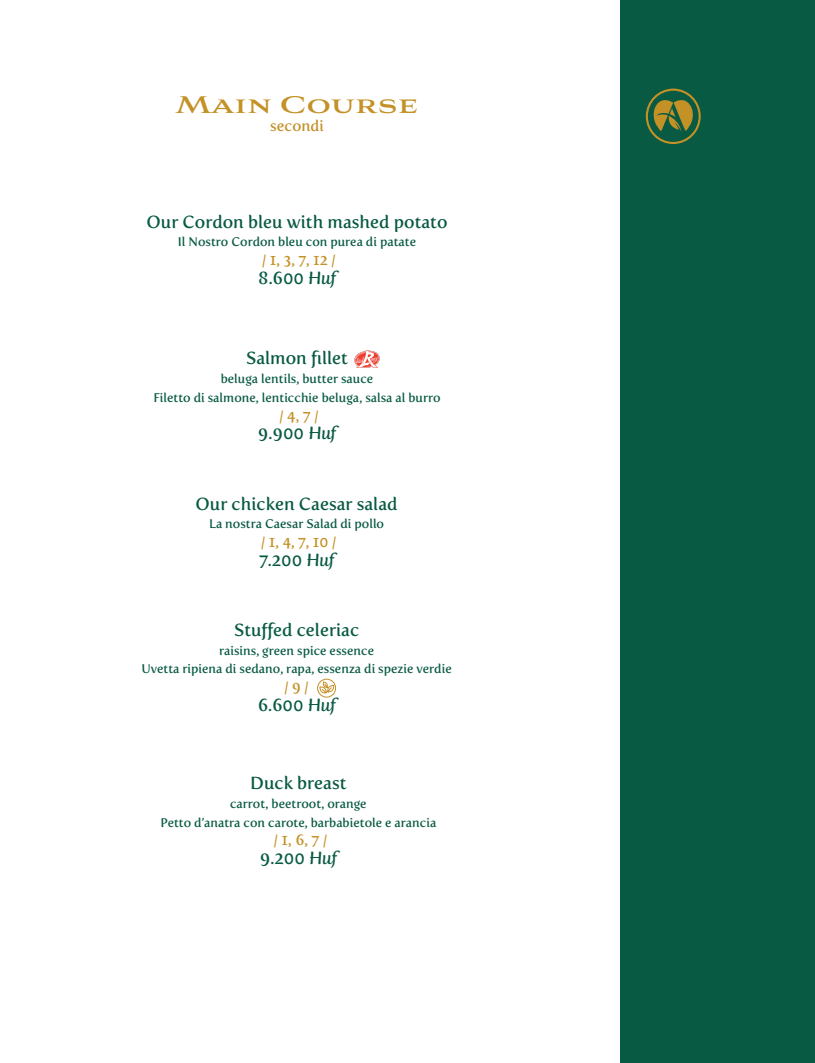
<style>
.page{position:relative;width:815px;height:1063px;background:#fff}
.page>*{position:absolute;margin:0;border:0;box-sizing:border-box;transform-origin:0 0}
.t1{font:700 30px "Aviano";color:#c39126}
.t2{font:17.5px "Fertigo Pro";color:#085a43}
.t3{font:15px "Fertigo Pro";color:#c39126}
.t4{font:12.5px "Fertigo Pro";color:#085a43}
.s1{font-family:"Fertigo Pro Script"}
</style>
<div class="page">
<div style="left:620px;top:0;width:195px;height:1063px;background:#085a43"></div>
<svg style="left:646px;top:89px;width:55px;height:55px"></svg>
<img style="left:354px;top:350px;width:26px;height:18px">
<div style="left:317px;top:679px;width:19px;height:18px;border:1px solid #c39126;border-radius:50%"></div>
<svg style="left:319px;top:681px;width:15px;height:13px"></svg>
<p class="t1" style="left:176px;top:89px;width:244px">Main Course</p>
<p class="t3" style="left:270px;top:117px;width:55px">secondi</p>
<p class="t2" style="left:147px;top:211px;width:302px">Our Cordon bleu with mashed potato</p>
<p class="t4" style="left:178px;top:235px;width:240px">Il Nostro Cordon bleu con purea di patate</p>
<p class="t3" style="left:262px;top:251px;width:75px">/ 1, 3, 7, 12 /</p>
<p class="t2" style="left:258px;top:268px;width:80px">8.600 <span class="s1">Huf</span></p>
<p class="t2" style="left:246px;top:348px;width:103px">Salmon fillet</p>
<p class="t4" style="left:221px;top:371px;width:154px">beluga lentils, butter sauce</p>
<p class="t4" style="left:153px;top:390px;width:289px">Filetto di salmone, lenticchie beluga, salsa al burro</p>
<p class="t3" style="left:280px;top:407px;width:41px">/ 4, 7 /</p>
<p class="t2" style="left:258px;top:423px;width:80px">9.900 <span class="s1">Huf</span></p>
<p class="t2" style="left:196px;top:493px;width:204px">Our chicken Caesar salad</p>
<p class="t4" style="left:209px;top:517px;width:177px">La nostra Caesar Salad di pollo</p>
<p class="t3" style="left:261px;top:533px;width:77px">/ 1, 4, 7, 10 /</p>
<p class="t2" style="left:259px;top:549px;width:77px">7.200 <span class="s1">Huf</span></p>
<p class="t2" style="left:234px;top:620px;width:127px">Stuffed celeriac</p>
<p class="t4" style="left:219px;top:643px;width:156px">raisins, green spice essence</p>
<p class="t4" style="left:141px;top:662px;width:312px">Uvetta ripiena di sedano, rapa, essenza di spezie verdie</p>
<p class="t3" style="left:284px;top:678px;width:26px">/ 9 /</p>
<p class="t2" style="left:258px;top:695px;width:80px">6.600 <span class="s1">Huf</span></p>
<p class="t2" style="left:250px;top:773px;width:98px">Duck breast</p>
<p class="t4" style="left:230px;top:796px;width:138px">carrot, beetroot, orange</p>
<p class="t4" style="left:160px;top:815px;width:277px">Petto d’anatra con carote, barbabietole e arancia</p>
<p class="t3" style="left:274px;top:831px;width:55px">/ 1, 6, 7 /</p>
<p class="t2" style="left:260px;top:848px;width:79px">9.200 <span class="s1">Huf</span></p>
</div>
